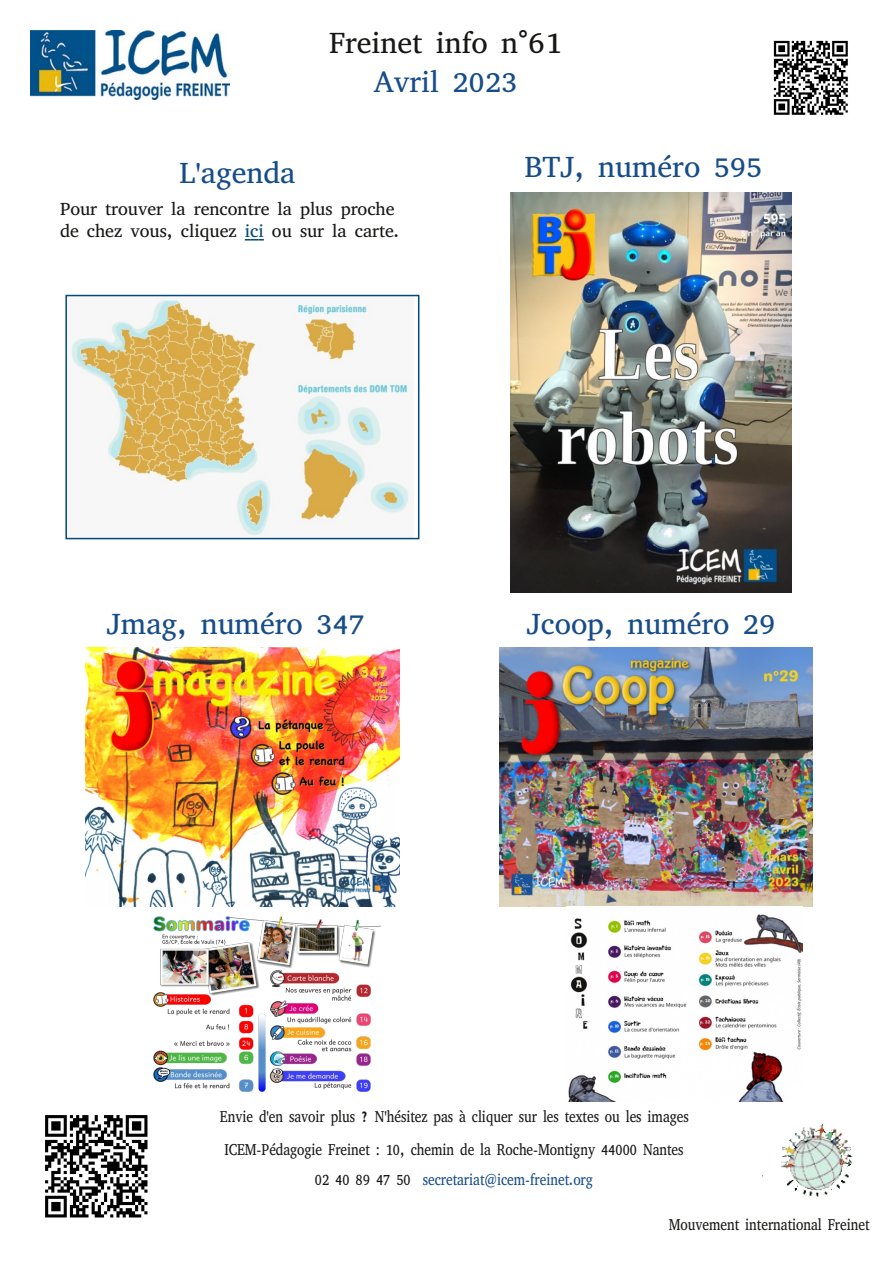
<style>
.page{position:relative;width:893px;height:1263px;background:#fff}
.page>*{position:absolute;margin:0;border:0;box-sizing:border-box;transform-origin:0 0}
.t1{font:30px "Abyssinica SIL";color:#164c89}
.t2{font:30px/39px "Abyssinica SIL";color:#181715;text-align:center}
.t3{font:18px/22.5px "Abyssinica SIL";letter-spacing:-.005em;color:#181715}
.t4{font:16.2px/30px "Abyssinica SIL";letter-spacing:-.005em;color:#181715;text-align:center;scale:.83 1}
.s1{font-size:31.5px}
.s2{color:#164c89}
.s3{color:#004a7c}
</style>
<div class="page">
<svg style="left:245px;top:239px;width:19px;height:2px"></svg>
<img style="left:71px;top:298px;width:343px;height:238px">
<div style="left:65px;top:295px;width:354px;height:244px;border:2px solid #004a7c"></div>
<img style="left:30px;top:30px;width:200px;height:69px">
<img style="left:773px;top:40px;width:75px;height:75px">
<img style="left:781px;top:1125px;width:72px;height:72px">
<img style="left:45px;top:1115px;width:103px;height:103px">
<img style="left:510px;top:193px;width:282px;height:399px">
<img style="left:86px;top:648px;width:313px;height:258px">
<img style="left:149px;top:906px;width:231px;height:186px">
<img style="left:500px;top:648px;width:313px;height:258px">
<img style="left:568px;top:914px;width:234px;height:187px">
<h1 class="t2" style="left:329px;top:24px;width:235px">Freinet info n<span class="s1">°61<br></span><span class="s2">Avril 2023</span></h1>
<h1 class="t1" style="left:179px;top:154px;width:117px">L'agenda</h1>
<p class="t3" style="left:60px;top:198px;width:341px">Pour trouver la rencontre la plus proche de chez vous, cliquez <span class="s3">ici</span> ou sur la carte.</p>
<h1 class="t1" style="left:524px;top:147px;width:239px">BTJ, numéro 595</h1>
<h1 class="t1" style="left:107px;top:604px;width:260px">Jmag, numéro 347</h1>
<h1 class="t1" style="left:526px;top:604px;width:250px">Jcoop, numéro 29</h1>
<p class="t4" style="left:220px;top:1102px;width:566px">Envie d'en savoir plus ? N'hésitez pas à cliquer sur les textes ou les images</p>
<p class="t4" style="left:224px;top:1135px;width:555px">ICEM-Pédagogie Freinet : 10, chemin de la Roche-Montigny 44000 Nantes<br>02 40 89 47 50 <span class="s2">secretariat@icem-freinet.org</span></p>
<p class="t4" style="left:669px;top:1210px;width:243px">Mouvement international Freinet</p>
</div>
